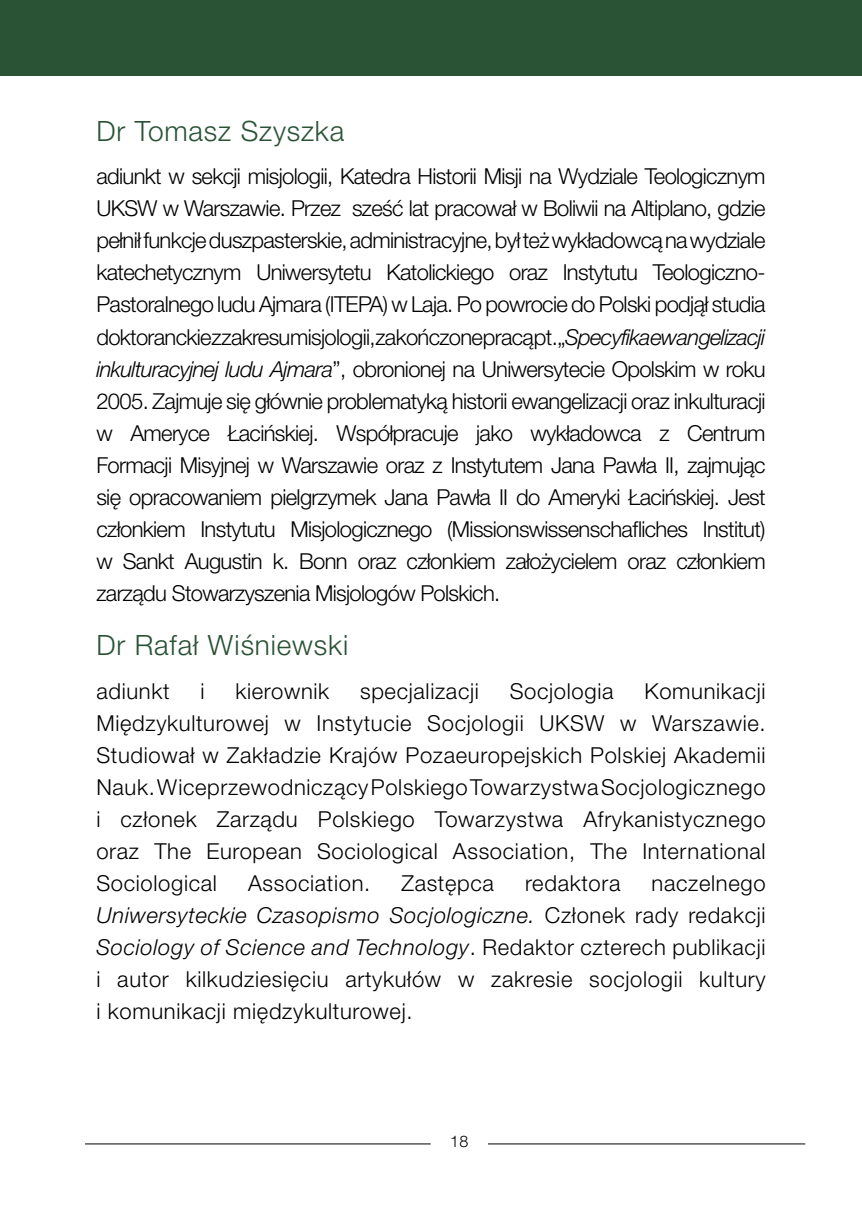
<style>
.page{position:relative;width:862px;height:1214px;background:#fff}
.page>*{position:absolute;margin:0;border:0;box-sizing:border-box;transform-origin:0 0}
.t1{font:300 28px "Helvetica Neue LT Pro";letter-spacing:.03em;color:#2a5235}
.t2{font:300 22px/32px "Helvetica Neue LT Pro";letter-spacing:.03em;color:#000;text-align:justify}
.t3{font:300 16px "Helvetica Neue LT Pro";color:#000}
.s1{font-style:italic}
</style>
<div class="page">
<hr style="left:85px;top:1143px;width:346px;height:1px;background:#000">
<hr style="left:488px;top:1143px;width:317px;height:1px;background:#000">
<div style="left:0;top:0;width:862px;height:76px;background:#2a5235"></div>
<p class="t1" style="left:96px;top:114px;width:249px">Dr Tomasz Szyszka</p>
<p class="t2" style="left:96px;top:160px;width:671px">adiunkt w sekcji misjologii, Katedra Historii Misji na Wydziale Teologicznym UKSW w Warszawie. Przez sześć lat pracował w Boliwii na Altiplano, gdzie pełnił funkcje duszpasterskie, administracyjne, był też wykładowcą na wydziale katechetycznym Uniwersytetu Katolickiego oraz Instytutu Teologiczno-Pastoralnego ludu Ajmara (ITEPA) w Laja. Po powrocie do Polski podjął studia doktoranckie z zakresu misjologii, zakończone pracą pt. „<span class="s1">Specyfika ewangelizacji inkulturacyjnej ludu Ajmara</span>”, obronionej na Uniwersytecie Opolskim w roku 2005. Zajmuje się głównie problematyką historii ewangelizacji oraz inkulturacji w Ameryce Łacińskiej. Współpracuje jako wykładowca z Centrum Formacji Misyjnej w Warszawie oraz z Instytutem Jana Pawła II, zajmując się opracowaniem pielgrzymek Jana Pawła II do Ameryki Łacińskiej. Jest członkiem Instytutu Misjologicznego (Missionswissenschafliches Institut) w Sankt Augustin k. Bonn oraz członkiem założycielem oraz członkiem zarządu Stowarzyszenia Misjologów Polskich.</p>
<p class="t1" style="left:96px;top:628px;width:253px">Dr Rafał Wiśniewski</p>
<p class="t2" style="left:96px;top:674px;width:75px">adiunkt</p>
<p class="t2" style="left:200px;top:674px;width:6px">i</p>
<p class="t2" style="left:235px;top:674px;width:95px">kierownik</p>
<p class="t2" style="left:360px;top:674px;width:120px">specjalizacji</p>
<p class="t2" style="left:510px;top:674px;width:105px">Socjologia</p>
<p class="t2" style="left:96px;top:674px;width:671px;text-indent:548px">Komunikacji Międzykulturowej w Instytucie Socjologii UKSW w Warszawie.<br>Studiował w Zakładzie Krajów Pozaeuropejskich Polskiej Akademii Nauk. Wiceprzewodniczący Polskiego Towarzystwa Socjologicznego i członek Zarządu Polskiego Towarzystwa Afrykanistycznego oraz The European Sociological Association, The International Sociological</p>
<p class="t2" style="left:96px;top:866px;width:671px;text-indent:555px">naczelnego <span class="s1">Uniwersyteckie Czasopismo Socjologiczne.</span> Członek rady redakcji <span class="s1">Sociology of Science and Technology</span>. Redaktor czterech publikacji i autor kilkudziesięciu artykułów w zakresie socjologii kultury i komunikacji międzykulturowej.</p>
<p class="t2" style="left:248px;top:866px;width:124px">Association.</p>
<p class="t2" style="left:401px;top:866px;width:94px">Zastępca</p>
<p class="t2" style="left:525px;top:866px;width:97px">redaktora</p>
<p class="t3" style="left:450px;top:1131px;width:20px">18</p>
</div>
